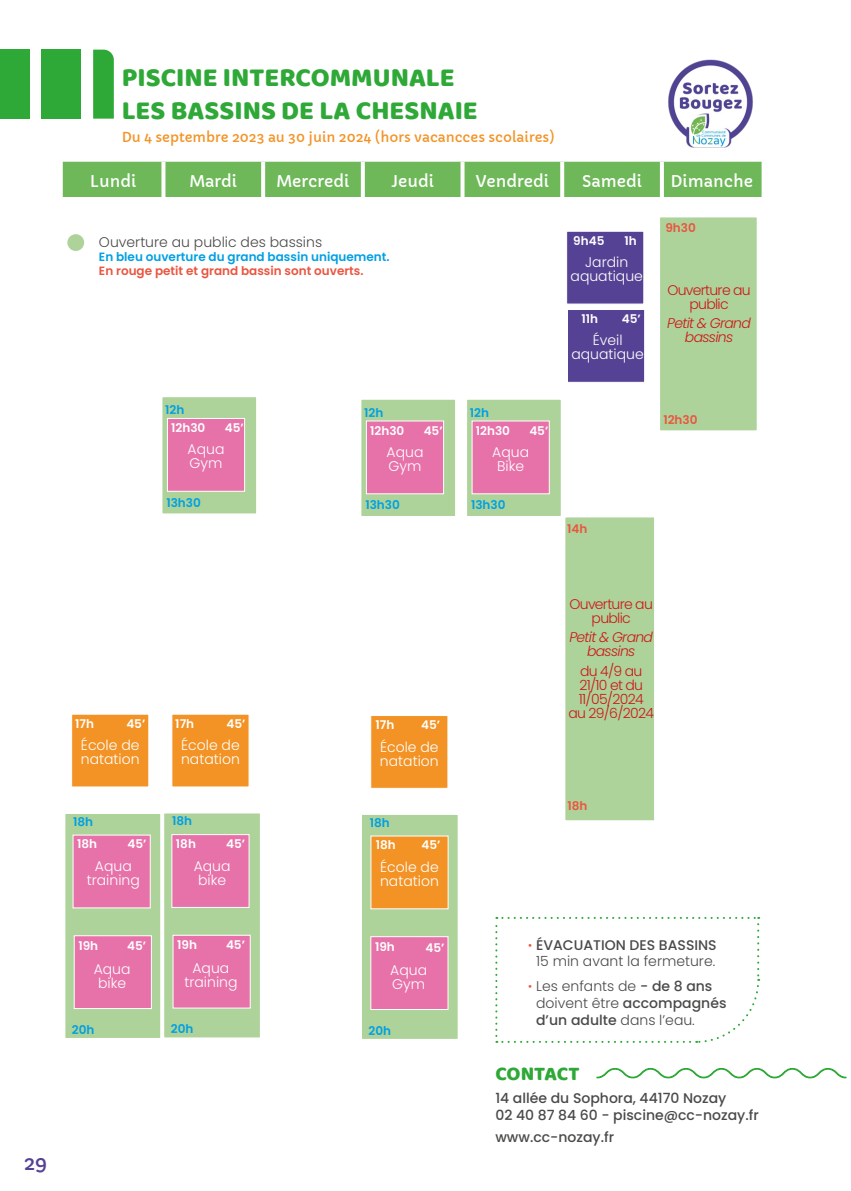
<style>
.page{position:relative;width:851px;height:1191px;background:#fff}
.page>*{position:absolute;margin:0;border:0;box-sizing:border-box;transform-origin:0 0}
.t1{font:27px "Baloo";color:#2ea836}
.t2{font:20px "Baloo";letter-spacing:-.005em;color:#2ea836}
.t3{font:20px "Capriola";color:#564294}
.t4{font:16px "Capriola";color:#fff}
.t5{font:300 14px/14px "Poppins";color:#fff;text-align:center}
.t6{font:300 14px/16.8px "Poppins";color:#4a4a49;text-align:center}
.t7{font:500 14px "Poppins";color:#4a4a49}
.t8{font:300 14px/14px "Poppins";letter-spacing:-.05em;color:#cd1719;text-align:center}
.t9{font:italic 300 14px/14px "Poppins";letter-spacing:-.05em;color:#cd1719;text-align:center}
.t10{font:13.6px "Capriola";color:#f39325}
.t11{font:600 12px "Poppins";color:#fff}
.t12{font:600 12px "Poppins";color:#009fe3}
.t13{font:600 12px "Poppins";color:#ea5540}
.s1{font-family:"Capriola";font-weight:400;font-size:16px;color:#ea5540}
.s2{font-weight:500}
</style>
<div class="page">
<div style="left:61px;top:810px;width:104px;height:232px;background:#aed39a;border:4px solid #fff"></div>
<div style="left:656px;top:213px;width:104px;height:221px;background:#aed39a;border:4px solid #fff"></div>
<div style="left:561px;top:513px;width:97px;height:311px;background:#aed39a;border:4px solid #fff"></div>
<div style="left:158px;top:393px;width:102px;height:124px;background:#aed39a;border:4px solid #fff"></div>
<div style="left:63px;top:162px;width:698px;height:35px;background:#6eb859"></div>
<svg style="left:161px;top:162px;width:4px;height:35px"></svg>
<svg style="left:261px;top:162px;width:4px;height:35px"></svg>
<svg style="left:361px;top:162px;width:4px;height:35px"></svg>
<svg style="left:460px;top:162px;width:4px;height:35px"></svg>
<svg style="left:560px;top:162px;width:4px;height:35px"></svg>
<svg style="left:659px;top:162px;width:4px;height:35px"></svg>
<svg style="left:495px;top:917px;width:265px;height:126px"></svg>
<div style="left:67px;top:234px;width:17px;height:17px;background:#aed39a;border-radius:50%"></div>
<div style="left:73px;top:834px;width:78px;height:74px;background:#e672a9;border:1px solid #fff"></div>
<div style="left:167px;top:418px;width:78px;height:74px;background:#e672a9;border:1px solid #fff"></div>
<div style="left:71px;top:713px;width:78px;height:74px;background:#f39325;border:1px solid #fff"></div>
<svg style="left:596px;top:1068px;width:251px;height:11px"></svg>
<img style="left:668px;top:59px;width:85px;height:89px">
<svg style="left:93px;top:50px;width:21px;height:69px"></svg>
<div style="left:41px;top:50px;width:40px;height:69px;background:#2ea836"></div>
<div style="left:0;top:50px;width:29px;height:69px;background:#2ea836"></div>
<div style="left:74px;top:935px;width:78px;height:74px;background:#e672a9;border:1px solid #fff"></div>
<div style="left:160px;top:809px;width:104px;height:232px;background:#aed39a;border:4px solid #fff"></div>
<div style="left:171px;top:834px;width:78px;height:74px;background:#e672a9;border:1px solid #fff"></div>
<div style="left:172px;top:934px;width:79px;height:74px;background:#e672a9;border:1px solid #fff"></div>
<div style="left:357px;top:396px;width:102px;height:124px;background:#aed39a;border:4px solid #fff"></div>
<div style="left:366px;top:420px;width:78px;height:74px;background:#e672a9;border:1px solid #fff"></div>
<div style="left:463px;top:396px;width:101px;height:124px;background:#aed39a;border:4px solid #fff"></div>
<div style="left:471px;top:420px;width:78px;height:74px;background:#e672a9;border:1px solid #fff"></div>
<div style="left:566px;top:231px;width:78px;height:73px;background:#564294;border:1px solid #fff"></div>
<div style="left:567px;top:309px;width:78px;height:74px;background:#564294;border:1px solid #fff"></div>
<div style="left:358px;top:811px;width:103px;height:232px;background:#aed39a;border:4px solid #fff"></div>
<div style="left:370px;top:936px;width:78px;height:74px;background:#e672a9;border:1px solid #fff"></div>
<div style="left:171px;top:713px;width:78px;height:74px;background:#f39325;border:1px solid #fff"></div>
<div style="left:370px;top:715px;width:78px;height:74px;background:#f39325;border:1px solid #fff"></div>
<div style="left:370px;top:835px;width:78px;height:74px;background:#f39325;border:1px solid #fff"></div>
<p class="t1" style="left:122px;top:61px;width:334px">PISCINE INTERCOMMUNALE</p>
<p class="t1" style="left:122px;top:93px;width:357px">LES BASSINS DE LA CHESNAIE</p>
<p class="t10" style="left:122px;top:129px;width:434px">Du 4 septembre 2023 au 30 juin 2024 (hors vacancces scolaires)</p>
<p class="t4" style="left:90px;top:171px;width:48px">Lundi</p>
<p class="t4" style="left:189px;top:171px;width:49px">Mardi</p>
<p class="t4" style="left:276px;top:171px;width:75px">Mercredi</p>
<p class="t4" style="left:391px;top:171px;width:44px">Jeudi</p>
<p class="t4" style="left:475px;top:171px;width:75px">Vendredi</p>
<p class="t4" style="left:582px;top:171px;width:61px">Samedi</p>
<p class="t4" style="left:670px;top:171px;width:84px">Dimanche</p>
<p class="t13" style="left:665px;top:220px;width:32px">9h30</p>
<p class="t6" style="left:99px;top:234px;width:225px">Ouverture au public des bassins</p>
<p class="t12" style="left:99px;top:250px;width:292px">En bleu ouverture du grand bassin uniquement.</p>
<p class="t13" style="left:99px;top:264px;width:266px">En rouge petit et grand bassin sont ouverts.</p>
<p class="t11" style="left:573px;top:234px;width:33px">9h45</p>
<p class="t11" style="left:624px;top:234px;width:14px">1h</p>
<p class="t5" style="left:570px;top:255px;width:74px">Jardin aquatique</p>
<p class="t11" style="left:581px;top:312px;width:18px">11h</p>
<p class="t11" style="left:622px;top:312px;width:20px">45’</p>
<p class="t5" style="left:571px;top:334px;width:74px">Éveil aquatique</p>
<p class="t8" style="left:667px;top:283px;width:85px">Ouverture au public</p>
<p class="t9" style="left:667px;top:316px;width:85px">Petit &amp; Grand bassins</p>
<p class="t12" style="left:165px;top:403px;width:21px">12h</p>
<p class="t11" style="left:171px;top:421px;width:36px">12h30</p>
<p class="t11" style="left:225px;top:421px;width:20px">45’</p>
<p class="t12" style="left:364px;top:405px;width:21px">12h</p>
<p class="t11" style="left:370px;top:424px;width:36px">12h30</p>
<p class="t11" style="left:423px;top:424px;width:20px">45’</p>
<p class="t12" style="left:470px;top:405px;width:21px">12h</p>
<p class="t11" style="left:476px;top:424px;width:36px">12h30</p>
<p class="t11" style="left:529px;top:424px;width:20px">45’</p>
<p class="t13" style="left:663px;top:413px;width:36px">12h30</p>
<p class="t5" style="left:187px;top:442px;width:38px;text-align:left">Aqua<br>Gym</p>
<p class="t5" style="left:386px;top:445px;width:38px;text-align:left">Aqua<br>Gym</p>
<p class="t5" style="left:492px;top:445px;width:38px">Aqua<br>Bike</p>
<p class="t12" style="left:166px;top:495px;width:36px">13h30</p>
<p class="t12" style="left:365px;top:498px;width:36px">13h30</p>
<p class="t12" style="left:471px;top:498px;width:36px">13h30</p>
<p class="t13" style="left:567px;top:521px;width:22px">14h</p>
<p class="t11" style="left:75px;top:716px;width:20px">17h</p>
<p class="t11" style="left:126px;top:716px;width:20px">45’</p>
<p class="t11" style="left:175px;top:716px;width:20px">17h</p>
<p class="t11" style="left:226px;top:716px;width:20px">45’</p>
<p class="t5" style="left:81px;top:738px;width:60px">École de</p>
<p class="t5" style="left:81px;top:752px;width:60px">natation</p>
<p class="t5" style="left:181px;top:738px;width:60px">École de</p>
<p class="t5" style="left:181px;top:752px;width:60px">natation</p>
<p class="t12" style="left:73px;top:814px;width:21px">18h</p>
<p class="t12" style="left:172px;top:814px;width:21px">18h</p>
<p class="t11" style="left:77px;top:837px;width:21px">18h</p>
<p class="t11" style="left:127px;top:837px;width:20px">45’</p>
<p class="t11" style="left:176px;top:836px;width:21px">18h</p>
<p class="t11" style="left:226px;top:836px;width:20px">45’</p>
<p class="t5" style="left:87px;top:859px;width:55px">Aqua training</p>
<p class="t5" style="left:194px;top:858px;width:38px">Aqua bike</p>
<p class="t11" style="left:78px;top:938px;width:21px">19h</p>
<p class="t11" style="left:127px;top:938px;width:20px">45’</p>
<p class="t5" style="left:94px;top:962px;width:38px">Aqua bike</p>
<p class="t12" style="left:72px;top:1022px;width:24px">20h</p>
<p class="t11" style="left:177px;top:938px;width:21px">19h</p>
<p class="t11" style="left:226px;top:938px;width:20px">45’</p>
<p class="t5" style="left:184px;top:961px;width:55px">Aqua training</p>
<p class="t12" style="left:171px;top:1022px;width:24px">20h</p>
<h2 class="t3" style="left:24px;top:1150px;width:25px">29</h2>
<p class="t11" style="left:375px;top:718px;width:20px">17h</p>
<p class="t11" style="left:421px;top:718px;width:20px">45’</p>
<p class="t5" style="left:380px;top:740px;width:60px">École de</p>
<p class="t5" style="left:380px;top:754px;width:60px">natation</p>
<p class="t12" style="left:370px;top:815px;width:21px">18h</p>
<p class="t11" style="left:375px;top:838px;width:21px">18h</p>
<p class="t11" style="left:421px;top:838px;width:20px">45’</p>
<p class="t5" style="left:380px;top:860px;width:60px">École de</p>
<p class="t5" style="left:380px;top:874px;width:60px">natation</p>
<p class="t11" style="left:375px;top:939px;width:21px">19h</p>
<p class="t5" style="left:390px;top:963px;width:38px;text-align:left">Aqua<br>Gym</p>
<p class="t12" style="left:368px;top:1023px;width:24px">20h</p>
<p class="t11" style="left:425px;top:940px;width:20px">45’</p>
<p class="t8" style="left:569px;top:597px;width:85px">Ouverture au public</p>
<p class="t9" style="left:569px;top:630px;width:85px">Petit &amp; Grand bassins</p>
<p class="t8" style="left:568px;top:664px;width:87px">du 4/9 au<br>21/10 et du<br>11/05/2024 au 29/6/2024</p>
<p class="t13" style="left:567px;top:799px;width:21px">18h</p>
<p class="t6" style="left:528px;top:936px;width:190px"><span class="s1">·</span> <span class="s2">ÉVACUATION DES BASSINS<br></span>15 min avant la fermeture.</p>
<p class="t6" style="left:536px;top:978px;width:192px;text-align:left;text-indent:-8px"><span class="s1">·</span> Les enfants de <span class="s2">- de 8 ans </span>doivent être <span class="s2">accompagnés d’un adulte</span> dans l’eau.</p>
<p class="t2" style="left:495px;top:1061px;width:86px">CONTACT</p>
<p class="t7" style="left:495px;top:1089px;width:232px">14 allée du Sophora, 44170 Nozay</p>
<p class="t7" style="left:495px;top:1106px;width:265px">02 40 87 84 60 - piscine@cc-nozay.fr</p>
<p class="t7" style="left:495px;top:1129px;width:120px">www.cc-nozay.fr</p>
</div>
